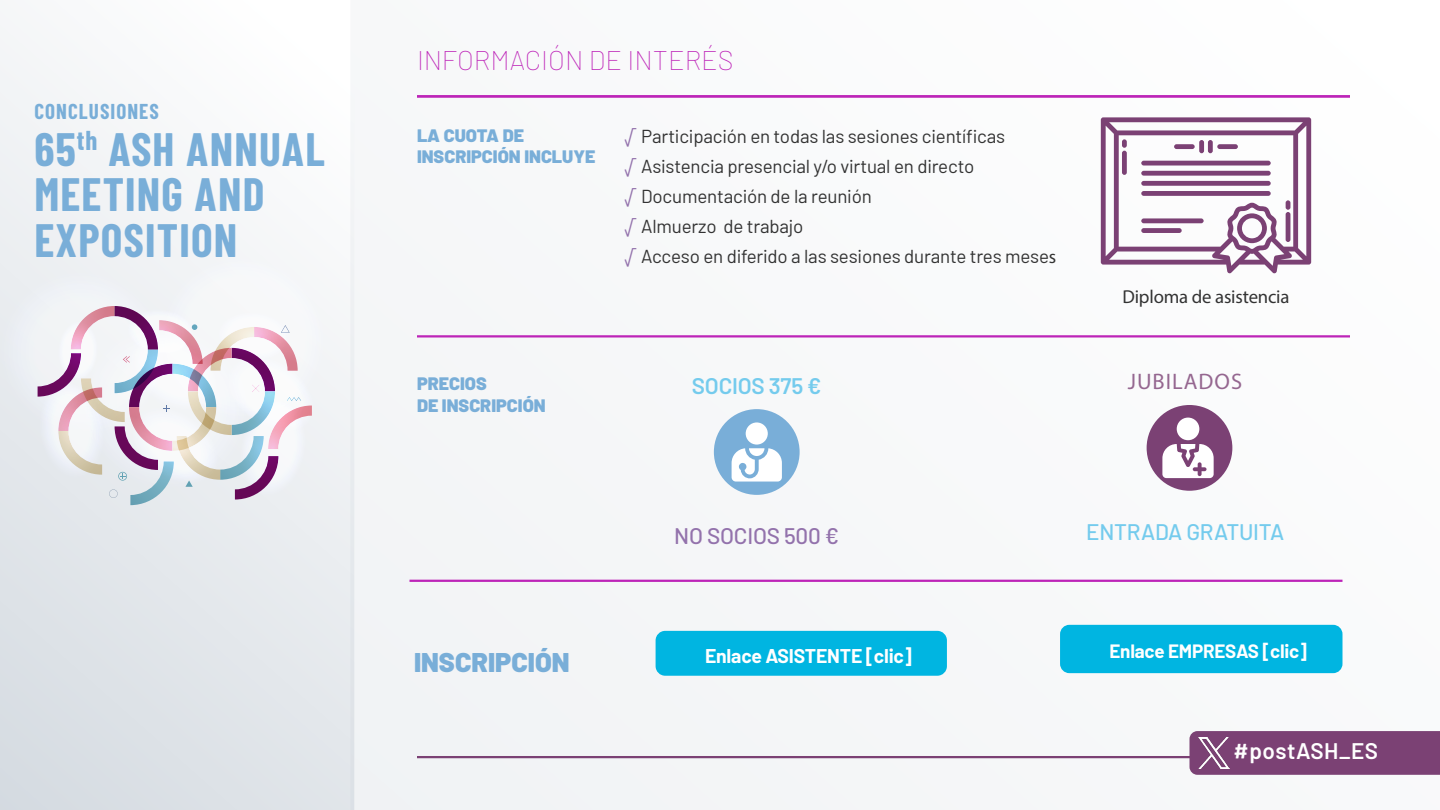
<style>
.page{position:relative;width:1440px;height:810px;background:#fff}
.page>*{position:absolute;margin:0;border:0;box-sizing:border-box;transform-origin:0 0}
.t1{font:700 45.67px/45.7px "Barlow Condensed";letter-spacing:.025em;color:#79aed8}
.t2{font:100 27px "Barlow";color:#bd24b8}
.t3{font:900 27px "Barlow";color:#79aed8}
.t4{font:500 22.5px "Barlow";letter-spacing:-.01em;color:#74cbed}
.t5{font:500 22.5px "Barlow";letter-spacing:-.01em;color:#9372ac}
.t6{font:600 22.5px "Barlow";letter-spacing:.025em;color:#fff}
.t7{font:600 22.5px "Barlow";letter-spacing:-.01em;color:#74cbed}
.t8{font:22.5px "Myriad Pro";letter-spacing:.045em;color:#956790}
.t9{font:700 21px "Barlow Condensed";letter-spacing:.05em;color:#79aed8}
.t10{font:700 19.42px "Barlow";letter-spacing:-.01em;color:#fff}
.t11{font:700 18.83px "Barlow";letter-spacing:-.01em;color:#fff}
.t12{font:18.75px/30px "Barlow";letter-spacing:-.01em;color:#333}
.t13{font:18.75px "Myriad Pro";letter-spacing:-.01em;color:#333}
.t14{font:900 18px/21.6px "Barlow";color:#79aed8}
.s1{color:#9372ac}
.s2{font-family:"Myriad Pro"}
</style>
<div class="page">
<svg style="left:0;top:25px;width:350px;height:785px"></svg>
<div style="left:350px;top:119px;width:993px;height:691px;background:#f6f8f9"></div>
<svg style="left:0;top:231px;width:351px;height:283px"></svg>
<hr style="left:417px;top:756px;width:933px;height:2px;background:#7b4174">
<div style="left:1190px;top:731px;width:250px;height:44px;background:#7b4174"></div>
<img style="left:1199px;top:737px;width:31px;height:32px">
<hr style="left:417px;top:95px;width:933px;height:3px;background:#bd24b8">
<hr style="left:417px;top:335px;width:933px;height:3px;background:#bd24b8">
<svg style="left:1101px;top:117px;width:210px;height:156px"></svg>
<div style="left:1199px;top:140px;width:5px;height:13px;background:#7b4174;border-radius:2px"></div>
<div style="left:1208px;top:140px;width:5px;height:13px;background:#7b4174;border-radius:2px"></div>
<div style="left:1217px;top:144px;width:21px;height:5px;background:#7b4174;border-radius:2px"></div>
<div style="left:1174px;top:144px;width:21px;height:5px;background:#7b4174;border-radius:2px"></div>
<div style="left:1141px;top:161px;width:130px;height:5px;background:#7b4174;border-radius:2px"></div>
<div style="left:1141px;top:171px;width:130px;height:5px;background:#7b4174;border-radius:2px"></div>
<div style="left:1141px;top:181px;width:130px;height:5px;background:#7b4174;border-radius:2px"></div>
<div style="left:1141px;top:191px;width:130px;height:5px;background:#7b4174;border-radius:2px"></div>
<div style="left:1141px;top:218px;width:63px;height:5px;background:#7b4174;border-radius:2px"></div>
<div style="left:1141px;top:228px;width:41px;height:5px;background:#7b4174;border-radius:2px"></div>
<div style="left:1122px;top:151px;width:5px;height:24px;background:#7b4174;border-radius:2px"></div>
<div style="left:1122px;top:139px;width:5px;height:9px;background:#7b4174;border-radius:2px"></div>
<hr style="left:1286px;top:212px;width:4px;height:30px;background:#7b4174;border-radius:2px">
<svg style="left:1286px;top:200px;width:4px;height:10px"></svg>
<div style="left:1147px;top:405px;width:85px;height:86px;background:#7b4174;border-radius:50%"></div>
<div style="left:1177px;top:418px;width:22px;height:22px;background:#fff;border-radius:50%"></div>
<svg style="left:1162px;top:444px;width:52px;height:34px"></svg>
<div style="left:714px;top:409px;width:86px;height:86px;background:#79aed8;border-radius:50%"></div>
<svg style="left:732px;top:448px;width:50px;height:34px"></svg>
<div style="left:746px;top:422px;width:22px;height:23px;background:#fff;border-radius:50%"></div>
<hr style="left:410px;top:580px;width:932px;height:2px;background:#bd24b8">
<div style="left:656px;top:631px;width:291px;height:45px;background:#00b5e1;border-radius:10px"></div>
<div style="left:1060px;top:625px;width:283px;height:48px;background:#00b5e1;border-radius:9px"></div>
<p class="t9" style="left:34px;top:98px;width:126px">CONCLUSIONES</p>
<h1 class="t1" style="left:34px;top:125px;width:292px">65<sup>th</sup> ASH ANNUAL<br>MEETING AND<br>EXPOSITION</h1>
<h2 class="t2" style="left:417px;top:43px;width:318px">INFORMACIÓN DE INTERÉS</h2>
<p class="t14" style="left:417px;top:125px;width:180px">LA CUOTA DE<br>INSCRIPCIÓN INCLUYE</p>
<p class="t14" style="left:417px;top:373px;width:130px">PRECIOS<br>DE INSCRIPCIÓN</p>
<p class="t12" style="left:624px;top:120px;width:434px"><span class="s1">√</span> Participación en todas las sesiones científicas<br><span class="s1">√</span> Asistencia presencial y/o virtual en directo<br><span class="s1">√</span> Documentación de la reunión<br><span class="s1">√</span> Almuerzo de trabajo<br><span class="s1">√</span> Acceso en diferido a las sesiones durante tres mese<span class="s2">s</span></p>
<p class="t13" style="left:1122px;top:285px;width:169px">Diploma de asistencia</p>
<p class="t7" style="left:692px;top:372px;width:131px">SOCIOS 375 €</p>
<p class="t8" style="left:1128px;top:367px;width:116px">JUBILADOS</p>
<p class="t5" style="left:674px;top:521px;width:166px">NO SOCIOS 500 €</p>
<p class="t4" style="left:1086px;top:518px;width:200px">ENTRADA GRATUITA</p>
<h2 class="t3" style="left:414px;top:646px;width:157px">INSCRIPCIÓN</h2>
<p class="t10" style="left:705px;top:644px;width:208px">Enlace ASISTENTE [clic]</p>
<p class="t11" style="left:1109px;top:640px;width:199px">Enlace EMPRESAS [clic]</p>
<p class="t6" style="left:1234px;top:737px;width:146px">#postASH_ES</p>
</div>
